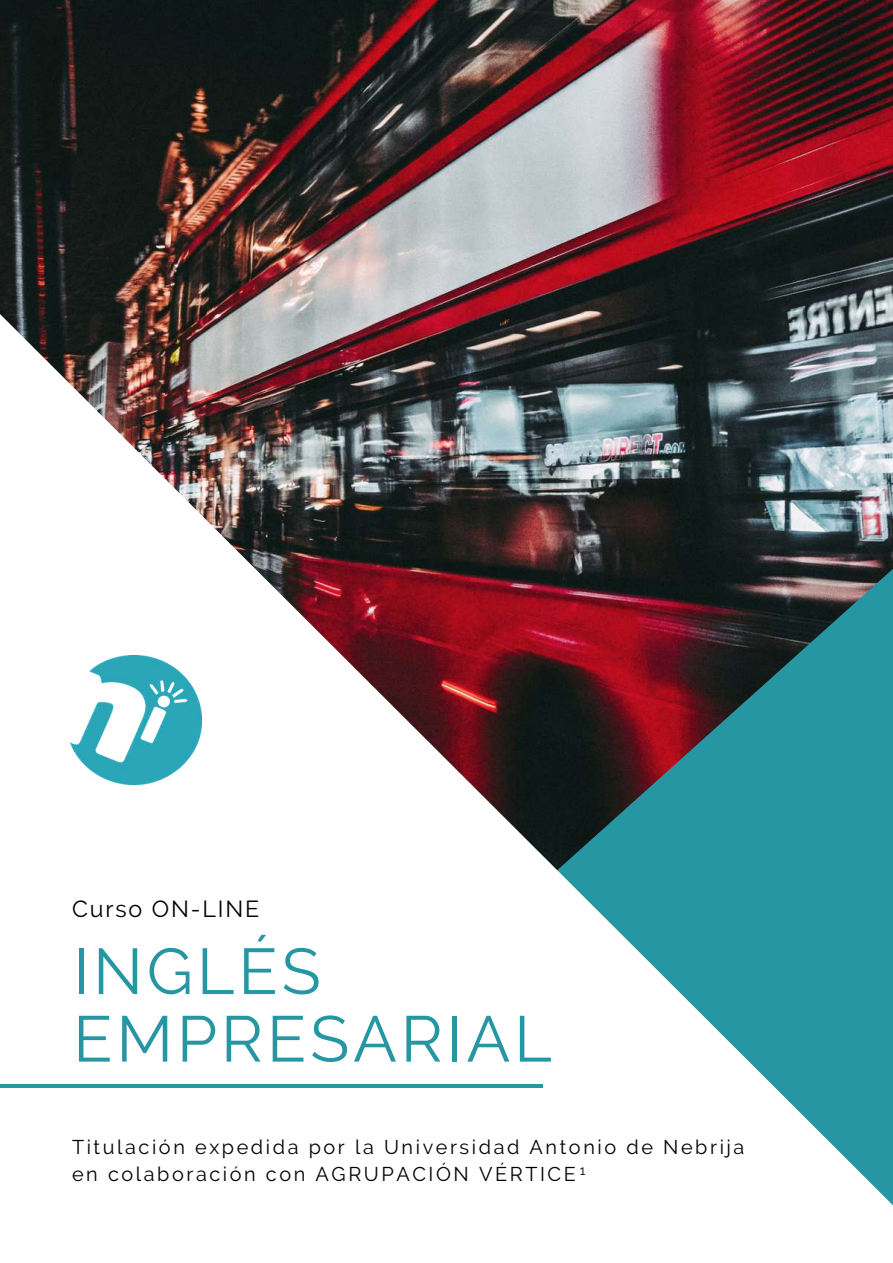
<style>
.page{position:relative;width:893px;height:1263px;background:#fff}
.page>*{position:absolute;margin:0;border:0;box-sizing:border-box;transform-origin:0 0}
.t1{font:64.5px/67.5px "Raleway";letter-spacing:.06em;color:#2796a3}
.t2{font:23.25px "Raleway";letter-spacing:.08em;color:#000}
.t3{font:19.8px/27px "Raleway";letter-spacing:.13em;color:#000}
.t4{font:13.2px "Raleway";color:#000}
</style>
<div class="page">
<img style="left:0;top:0;width:893px;height:253px">
<img style="left:0;top:253px;width:893px;height:953px">
<hr style="left:0;top:1084px;width:543px;height:4px;background:#2796a3">
<img style="left:71px;top:655px;width:131px;height:130px">
<p class="t2" style="left:72px;top:895px;width:189px">Curso ON-LINE</p>
<h1 class="t1" style="left:73px;top:937px;width:480px">INGLÉS<br>EMPRESARIAL</h1>
<p class="t3" style="left:72px;top:1134px;width:674px">Titulación expedida por la Universidad Antonio de Nebrija en colaboración con AGRUPACIÓN VÉRTICE</p>
<p class="t4" style="left:580px;top:1162px;width:7px">1</p>
</div>
